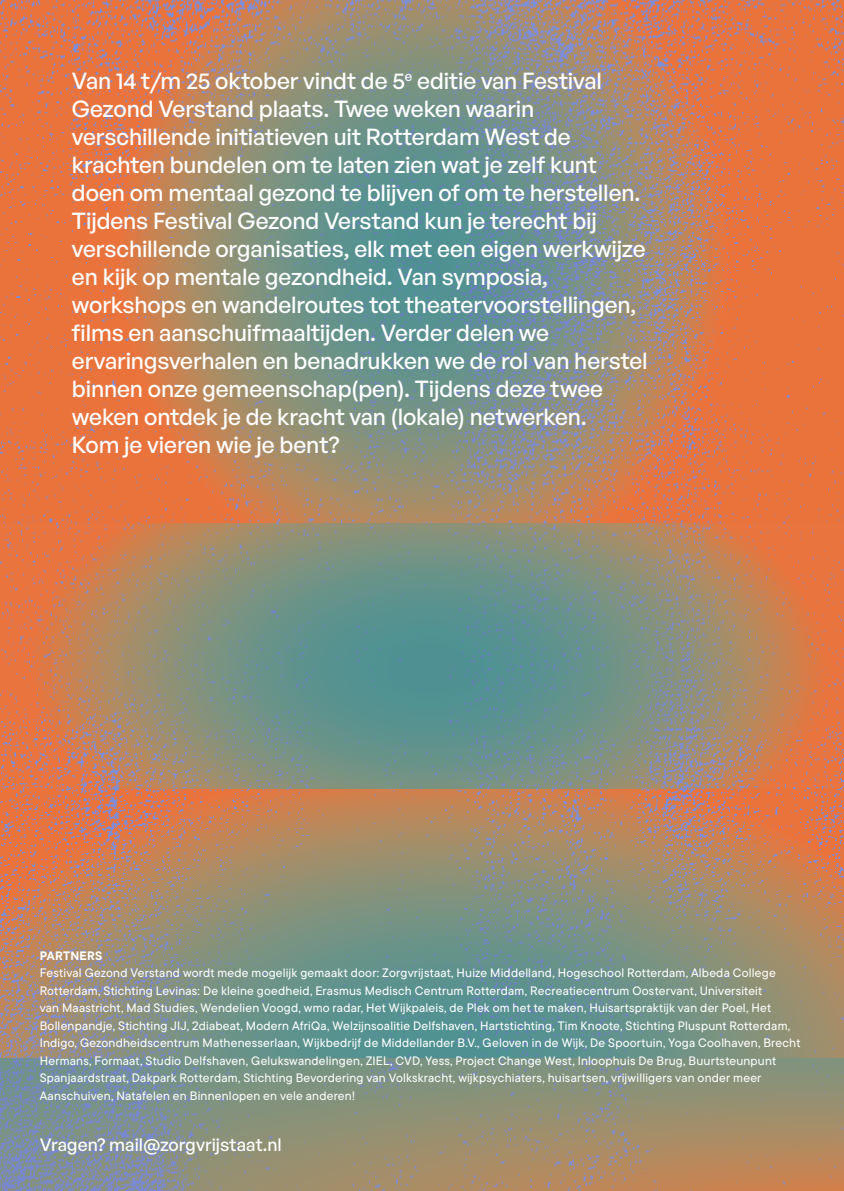
<style>
.page{position:relative;width:844px;height:1191px;background:#fff}
.page>*{position:absolute;margin:0;border:0;box-sizing:border-box;transform-origin:0 0}
.plat{font:500 22.75px/28px "General Sans";letter-spacing:-.005em;color:#fff}
.plat-2{font:500 17.5px "General Sans";letter-spacing:.005em;color:#fff}
.plat-3{font:500 12.25px/17.5px "TT Commons Pro";letter-spacing:.015em;color:#fff}
.plat-4{font:700 12.25px "TT Commons Pro";letter-spacing:.02em;color:#fff}
</style>
<div class="page">
<hr style="left:843px;top:0;width:1px;height:1191px;background:#000">
<img style="left:0;top:0;width:843px;height:1191px">
<p class="plat" style="left:72px;top:66px;width:577px">Van 14 t/m 25 oktober vindt de 5<sup>e</sup> editie van Festival Gezond Verstand plaats. Twee weken waarin verschillende initiatieven uit Rotterdam West de krachten bundelen om te laten zien wat je zelf kunt doen om mentaal gezond te blijven of om te herstellen.<br>Tijdens Festival Gezond Verstand kun je terecht bij verschillende organisaties, elk met een eigen werkwijze en kijk op mentale gezondheid. Van symposia, workshops en wandelroutes tot theatervoorstellingen, films en aanschuifmaaltijden. Verder delen we ervaringsverhalen en benadrukken we de rol van herstel binnen onze gemeenschap(pen). Tijdens deze twee weken ontdek je de kracht van (lokale) netwerken.</p>
<p class="plat" style="left:72px;top:430px;width:269px">Kom je vieren wie je bent?</p>
<p class="plat-4" style="left:40px;top:946px;width:64px">PARTNERS</p>
<p class="plat-3" style="left:40px;top:964px;width:762px">Festival Gezond Verstand wordt mede mogelijk gemaakt door: Zorgvrijstaat, Huize Middelland, Hogeschool Rotterdam, Albeda College Rotterdam, Stichting Levinas: De kleine goedheid, Erasmus Medisch Centrum Rotterdam, Recreatiecentrum Oostervant, Universiteit<br>van Maastricht, Mad Studies, Wendelien Voogd, wmo radar, Het Wijkpaleis, de Plek om het te maken, Huisartspraktijk van der Poel, Het Bollenpandje, Stichting JIJ, 2diabeat, Modern AfriQa, Welzijnsoalitie Delfshaven, Hartstichting, Tim Knoote, Stichting Pluspunt Rotterdam, Indigo, Gezondheidscentrum Mathenesserlaan, Wijkbedrijf de Middellander B.V., Geloven in de Wijk, De Spoortuin, Yoga Coolhaven, Brecht Hermans, Formaat, Studio Delfshaven, Gelukswandelingen, ZIEL, CVD, Yess, Project Change West, Inloophuis De Brug, Buurtsteunpunt Spanjaardstraat, Dakpark Rotterdam, Stichting Bevordering van Volkskracht, wijkpsychiaters, huisartsen, vrijwilligers van onder meer Aanschuiven, Natafelen en Binnenlopen en vele anderen!</p>
<p class="plat-2" style="left:40px;top:1133px;width:243px">Vragen? mail@zorgvrijstaat.nl</p>
</div>
